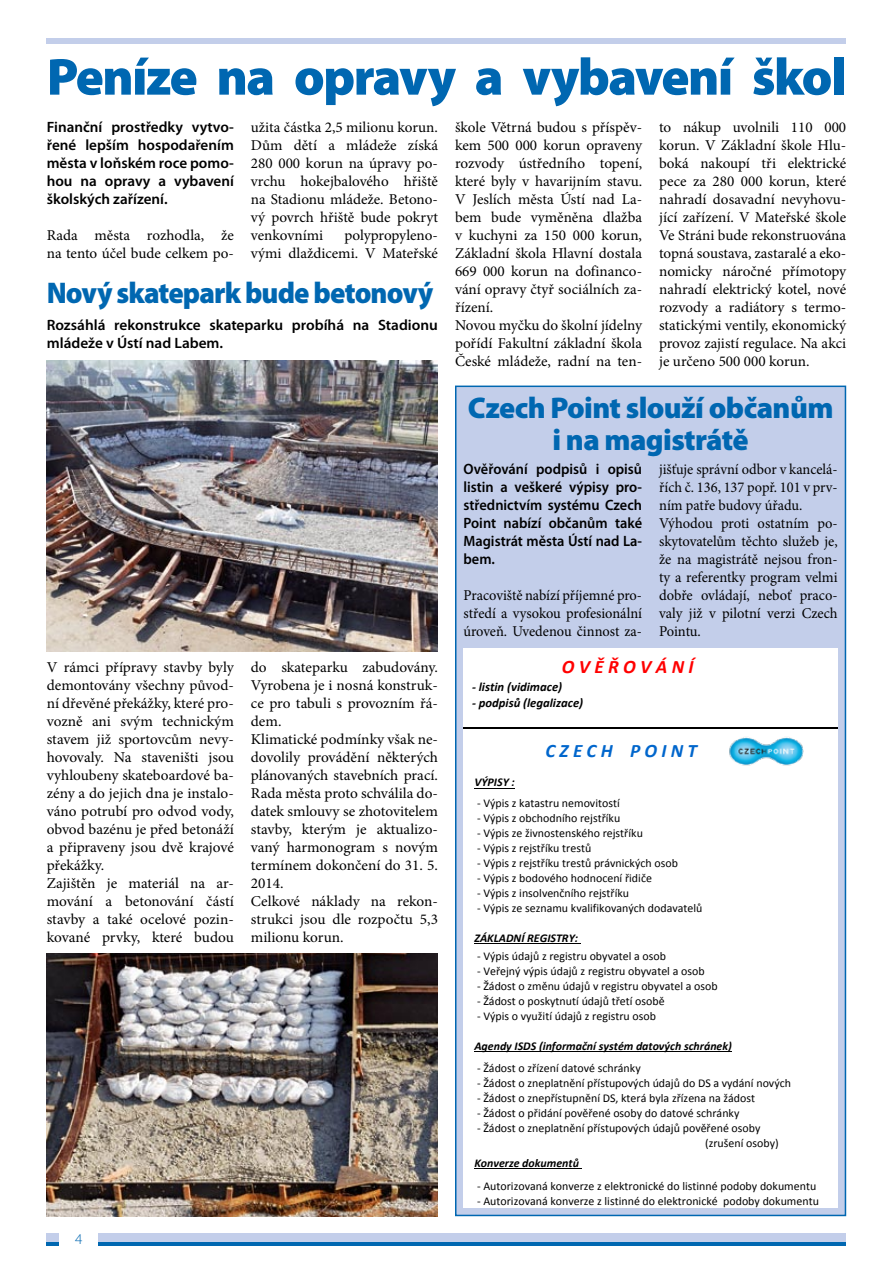
<style>
.page{position:relative;width:893px;height:1263px;background:#fff}
.page>*{position:absolute;margin:0;border:0;box-sizing:border-box;transform-origin:0 0}
.t1{font:900 52.5px "Myriad Pro";letter-spacing:-.03em;color:#0067b1}
.t2{font:900 30px/31.5px "Myriad Pro";letter-spacing:-.02em;color:#0067b1;text-align:center}
.t3{font:900 30px "Myriad Pro";letter-spacing:-.02em;color:#0067b1;scale:.95 1}
.t4{font:italic 700 19.05px "Calibri";color:#06c}
.t5{font:italic 700 19.05px "Calibri";color:#f00}
.t6{font:15px/18px "Minion Pro";color:#000}
.t7{font:15px/18px "Minion Pro";color:#000;text-align:justify;scale:.96 1}
.t8{font:600 15px/18px "Myriad Pro";color:#000;text-align:justify}
.t9{font:600 15px/18px "Myriad Pro";color:#000;text-align:justify;scale:.96 1}
.t10{font:300 15px "Myriad Pro";color:#0067b1}
.t11{font:italic 700 12.6px "Calibri";color:#000}
.t12{font:11.85px/15px "Calibri";color:#000}
.t13{font:italic 700 11.85px "Calibri";color:#000}
</style>
<div class="page">
<div style="left:47px;top:38px;width:799px;height:6px;background:#c3ceea"></div>
<hr style="left:47px;top:1242px;width:799px;height:4px;background:#0067b1">
<div style="left:47px;top:1233px;width:799px;height:9px;background:#c3ceea"></div>
<div style="left:60px;top:1233px;width:38px;height:30px;background:#fff"></div>
<img style="left:47px;top:360px;width:391px;height:291px">
<div style="left:456px;top:386px;width:389px;height:829px;background:#c3ceea"></div>
<div style="left:455px;top:386px;width:391px;height:830px;border:2px solid #0067b1"></div>
<div style="left:463px;top:648px;width:375px;height:560px;background:#fff"></div>
<hr style="left:474px;top:788px;width:41px;height:1px;background:#000">
<hr style="left:474px;top:943px;width:107px;height:1px;background:#000">
<hr style="left:474px;top:1051px;width:258px;height:1px;background:#000">
<hr style="left:474px;top:1168px;width:108px;height:1px;background:#000">
<hr style="left:463px;top:727px;width:375px;height:1px;background:#000">
<img style="left:715px;top:728px;width:102px;height:38px">
<img style="left:47px;top:954px;width:391px;height:262px">
<h1 class="t1" style="left:47px;top:47px;width:801px">Peníze na opravy a vybavení škol</h1>
<p class="t8" style="left:47px;top:118px;width:189px">Finanční prostředky vytvo&shy;řené lepším hospodařením města v loňském roce pomo&shy;hou na opravy a vybavení školských zařízení.</p>
<p class="t6" style="left:47px;top:226px;width:189px">Rada města rozhodla, že na tento účel bude celkem po-</p>
<p class="t6" style="left:251px;top:118px;width:189px;text-align:justify">užita částka 2,5 milionu korun.<br>Dům dětí a mládeže získá 280 000 korun na úpravy po&shy;vrchu hokejbalového hřiště na Stadionu mládeže. Betono&shy;vý povrch hřiště bude pokryt venkovními</p>
<p class="t6" style="left:251px;top:226px;width:189px;text-align:right">polypropyleno-<br>vými dlaždicemi. V Mateřské</p>
<h2 class="t3" style="left:47px;top:276px;width:409px">Nový skatepark bude betonový</h2>
<p class="t8" style="left:47px;top:316px;width:393px">Rozsáhlá rekonstrukce skateparku probíhá na Stadionu mládeže v Ústí nad Labem.</p>
<p class="t6" style="left:47px;top:658px;width:189px">V rámci přípravy stavby byly demontovány všechny původ&shy;ní dřevěné překážky, které pro&shy;vozně ani svým technickým stavem již sportovcům nevy&shy;hovovaly. Na staveništi jsou vyhloubeny skateboardové ba&shy;zény a do jejich dna je instalo&shy;váno potrubí pro odvod vody, obvod bazénu je před betonáží a připraveny jsou dvě krajové překážky.<br>Zajištěn je materiál na ar&shy;mování a betonování částí stavby a také ocelové pozin&shy;kované prvky, které budou</p>
<p class="t6" style="left:251px;top:658px;width:189px">do skateparku zabudovány.<br>Vyrobena je i nosná konstruk&shy;ce pro tabuli s provozním řá&shy;dem.<br>Klimatické podmínky však ne&shy;dovolily provádění některých plánovaných stavebních prací.<br>Rada města proto schválila do&shy;datek smlouvy se zhotovitelem stavby, kterým je aktualizo&shy;vaný harmonogram s novým termínem dokončení do 31. 5.<br>2014.<br>Celkové náklady na rekon&shy;strukci jsou dle rozpočtu 5,3 milionu korun.</p>
<p class="t10" style="left:75px;top:1231px;width:9px">4</p>
<p class="t6" style="left:455px;top:118px;width:189px">škole Větrná budou s příspěv&shy;kem 500 000 korun opraveny rozvody ústředního topení, které byly v havarijním stavu.<br>V Jeslích města Ústí nad La&shy;bem bude vyměněna dlažba v kuchyni za 150 000 korun,<br>Základní škola Hlavní dostala<br>669 000 korun na dofinanco&shy;vání opravy čtyř sociálních za&shy;řízení.<br>Novou myčku do školní jídelny pořídí Fakultní základní škola<br>České mládeže, radní na ten-</p>
<p class="t6" style="left:659px;top:118px;width:189px;text-align:justify">to nákup uvolnili 110 000 korun. V Základní škole Hlu&shy;boká nakoupí tři elektrické pece za 280 000 korun, které nahradí dosavadní nevyhovu&shy;jící zařízení. V Mateřské škole Ve Stráni bude rekonstruována topná soustava, zastaralé a eko&shy;nomicky náročné přímotopy nahradí elektrický kotel, nové rozvody a radiátory s termo&shy;statickými ventily, ekonomický provoz zajistí regulace. Na akci je určeno 500 000 korun.</p>
<h2 class="t2" style="left:468px;top:392px;width:367px">Czech Point slouží občanům i na magistrátě</h2>
<p class="t9" style="left:463px;top:460px;width:188px">Ověřování podpisů i opisů listin a veškeré výpisy pro&shy;střednictvím systému Czech Point nabízí občanům také Magistrát města Ústí nad La&shy;bem.</p>
<p class="t7" style="left:463px;top:586px;width:188px">Pracoviště nabízí příjemné pro&shy;středí a vysokou profesionální úroveň. Uvedenou činnost za-</p>
<p class="t7" style="left:659px;top:460px;width:188px;text-align:left">jišťuje správní odbor v kancelá&shy;řích č. 136, 137 popř. 101 v prv&shy;ním patře budovy úřadu.<br>Výhodou proti ostatním po&shy;skytovatelům těchto služeb je, že na magistrátě nejsou fron&shy;ty a referentky program velmi dobře ovládají, neboť praco&shy;valy již v pilotní verzi Czech<br>Pointu.</p>
<p class="t5" style="left:562px;top:654px;width:133px">O V Ě Ř O V Á N Í</p>
<p class="t11" style="left:472px;top:679px;width:92px">- listin (vidimace)</p>
<p class="t11" style="left:472px;top:695px;width:113px">- podpisů (legalizace)</p>
<p class="t4" style="left:545px;top:739px;width:153px">C Z E C H P O I N T</p>
<p class="t13" style="left:474px;top:775px;width:42px">VÝPISY :</p>
<p class="t12" style="left:477px;top:796px;width:144px">- Výpis z katastru nemovitostí</p>
<p class="t12" style="left:477px;top:811px;width:145px">- Výpis z obchodního rejstříku</p>
<p class="t12" style="left:477px;top:826px;width:167px">- Výpis ze živnostenského rejstříku</p>
<p class="t12" style="left:477px;top:840px;width:116px">- Výpis z rejstříku trestů</p>
<p class="t12" style="left:477px;top:855px;width:202px">- Výpis z rejstříku trestů právnických osob</p>
<p class="t12" style="left:477px;top:870px;width:176px">- Výpis z bodového hodnocení řidiče</p>
<p class="t12" style="left:477px;top:885px;width:154px">- Výpis z insolvenčního rejstříku</p>
<p class="t12" style="left:477px;top:900px;width:227px">- Výpis ze seznamu kvalifikovaných dodavatelů</p>
<p class="t13" style="left:474px;top:930px;width:105px">ZÁKLADNÍ REGISTRY:</p>
<p class="t12" style="left:477px;top:949px;width:190px">- Výpis údajů z registru obyvatel a osob</p>
<p class="t12" style="left:477px;top:963px;width:229px">- Veřejný výpis údajů z registru obyvatel a osob</p>
<p class="t12" style="left:477px;top:978px;width:242px">- Žádost o změnu údajů v registru obyvatel a osob</p>
<p class="t12" style="left:477px;top:993px;width:189px">- Žádost o poskytnutí údajů třetí osobě</p>
<p class="t12" style="left:477px;top:1008px;width:181px">- Výpis o využití údajů z registru osob</p>
<p class="t13" style="left:474px;top:1038px;width:259px">Agendy ISDS (informační systém datových schránek)</p>
<p class="t12" style="left:477px;top:1061px;width:165px">- Žádost o zřízení datové schránky</p>
<p class="t12" style="left:477px;top:1076px;width:315px">- Žádost o zneplatnění přístupových údajů do DS a vydání nových</p>
<p class="t12" style="left:477px;top:1091px;width:280px">- Žádost o znepřístupnění DS, která byla zřízena na žádost</p>
<p class="t12" style="left:477px;top:1105px;width:264px">- Žádost o přidání pověřené osoby do datové schránky</p>
<p class="t12" style="left:705px;top:1120px;width:75px;text-indent:-228px">- Žádost o zneplatnění přístupových údajů pověřené osoby (zrušení osoby)</p>
<p class="t13" style="left:474px;top:1155px;width:106px">Konverze dokumentů</p>
<p class="t12" style="left:477px;top:1178px;width:341px">- Autorizovaná konverze z elektronické do listinné podoby dokumentu</p>
<p class="t12" style="left:477px;top:1193px;width:343px">- Autorizovaná konverze z listinné do elektronické podoby dokumentu</p>
</div>
